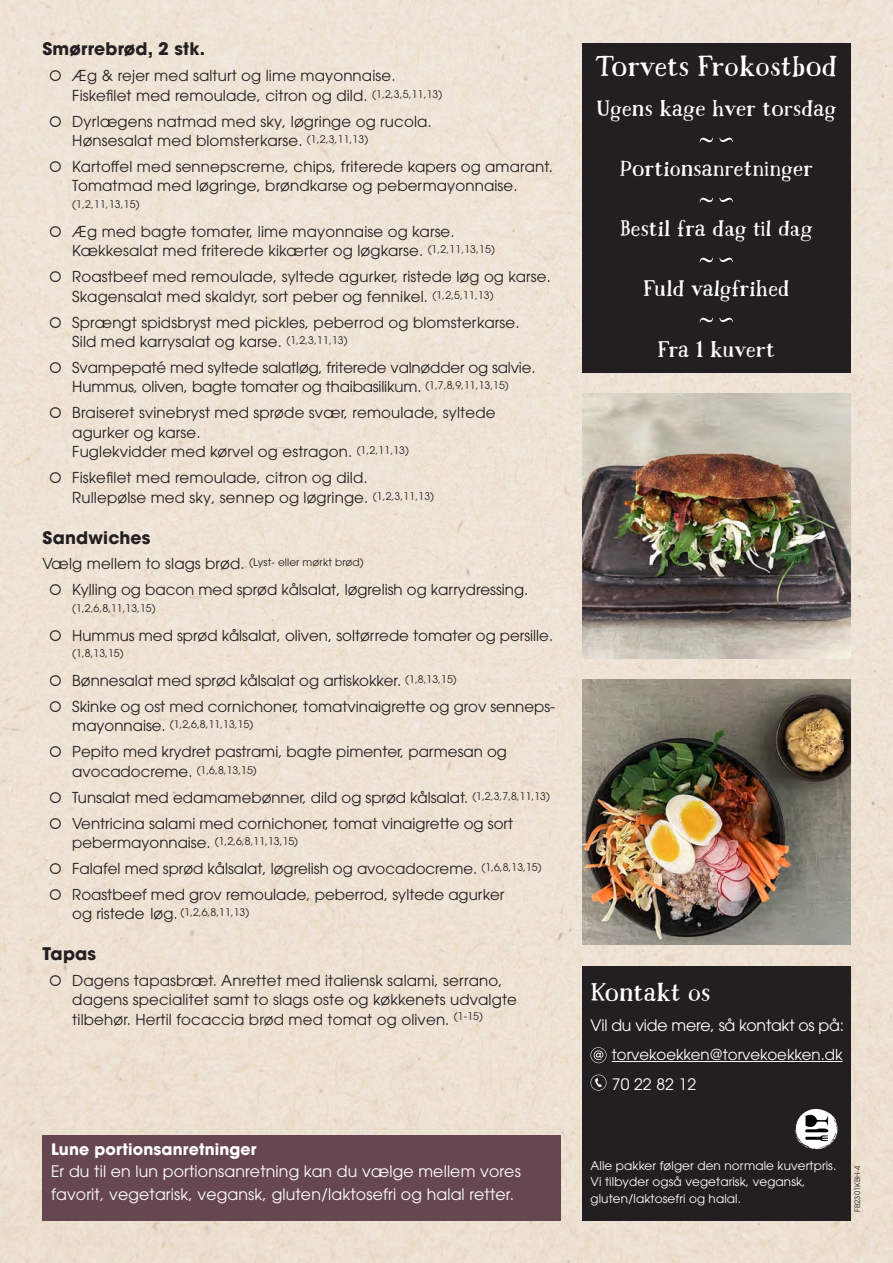
<style>
.page{position:relative;width:893px;height:1263px;background:#fff}
.page>*{position:absolute;margin:0;border:0;box-sizing:border-box;transform-origin:0 0}
.t1{font:27px "Mrs Ant";letter-spacing:.01em;color:#fff}
.t2{font:24px "Mrs Ant";letter-spacing:.01em;color:#fff}
.t3{font:21px "Mrs Ant";letter-spacing:.01em;color:#fff}
.t4{font:700 17.25px "ITC Avant Garde Pro";letter-spacing:.01em;color:#231f20}
.t5{font:15.75px/22.5px "ITC Avant Garde Pro";letter-spacing:.01em;color:#fff}
.t6{font:15.75px "ITC Avant Garde Std";letter-spacing:-.015em;color:#fff}
.t7{font:700 15.75px "ITC Avant Garde Pro";letter-spacing:.01em;color:#fff}
.t8{font:15px/19.5px "ITC Avant Garde Pro";letter-spacing:.01em;color:#231f20}
.t9{font:15px/26px "ITC Avant Garde Std";color:#231f20}
.t10{font:15px/19.5px "ITC Avant Garde Pro";letter-spacing:-.01em;color:#231f20}
.t11{font:15px "ITC Avant Garde Std";color:#fff}
.t12{font:12px/16.5px "ITC Avant Garde Std";letter-spacing:.01em;color:#fff}
.t13{font:10.5px "ITC Avant Garde Std";color:#231f20}
.t14{font:10.5px "ITC Avant Garde Pro";color:#231f20}
.t15{font:7.5px "ITC Avant Garde Pro";letter-spacing:.01em;color:#231f20}
.s1{font-size:15px}
</style>
<div class="page">
<img style="left:0;top:0;width:893px;height:1263px">
<div style="left:582px;top:43px;width:268px;height:330px;background:#231f20"></div>
<svg style="left:700px;top:138px;width:13px;height:4px"></svg>
<svg style="left:719px;top:138px;width:14px;height:4px"></svg>
<svg style="left:700px;top:198px;width:13px;height:4px"></svg>
<svg style="left:719px;top:198px;width:14px;height:4px"></svg>
<svg style="left:700px;top:258px;width:13px;height:4px"></svg>
<svg style="left:719px;top:258px;width:14px;height:4px"></svg>
<svg style="left:700px;top:318px;width:13px;height:4px"></svg>
<svg style="left:719px;top:318px;width:14px;height:4px"></svg>
<div style="left:43px;top:1134px;width:518px;height:86px;background:#67474f"></div>
<div style="left:582px;top:966px;width:268px;height:254px;background:#231f20"></div>
<hr style="left:612px;top:1061px;width:231px;height:1px;background:#fff">
<svg style="left:590px;top:1047px;width:16px;height:16px"></svg>
<svg style="left:590px;top:1074px;width:16px;height:16px"></svg>
<svg style="left:795px;top:1109px;width:43px;height:41px"></svg>
<img style="left:582px;top:679px;width:268px;height:266px">
<img style="left:582px;top:393px;width:268px;height:265px">
<svg style="left:50px;top:70px;width:11px;height:11px"></svg>
<svg style="left:50px;top:116px;width:11px;height:11px"></svg>
<svg style="left:50px;top:161px;width:11px;height:11px"></svg>
<svg style="left:50px;top:226px;width:11px;height:11px"></svg>
<svg style="left:50px;top:271px;width:11px;height:11px"></svg>
<svg style="left:50px;top:317px;width:11px;height:11px"></svg>
<svg style="left:50px;top:362px;width:11px;height:11px"></svg>
<svg style="left:50px;top:407px;width:11px;height:11px"></svg>
<svg style="left:50px;top:472px;width:11px;height:11px"></svg>
<svg style="left:50px;top:584px;width:11px;height:11px"></svg>
<svg style="left:50px;top:630px;width:11px;height:11px"></svg>
<svg style="left:50px;top:675px;width:11px;height:11px"></svg>
<svg style="left:50px;top:701px;width:11px;height:11px"></svg>
<svg style="left:50px;top:746px;width:11px;height:11px"></svg>
<svg style="left:50px;top:792px;width:11px;height:11px"></svg>
<svg style="left:50px;top:817px;width:11px;height:11px"></svg>
<svg style="left:50px;top:863px;width:11px;height:11px"></svg>
<svg style="left:50px;top:889px;width:11px;height:11px"></svg>
<svg style="left:50px;top:975px;width:11px;height:11px"></svg>
<p class="t4" style="left:43px;top:37px;width:164px">Smørrebrød, 2 stk.</p>
<p class="t8" style="left:72px;top:66px;width:372px">Æg &amp; rejer med salturt og lime mayonnaise.<br>Fiskefilet med remoulade, citron og dild. <sup>(1,2,3,5,11,13)</sup></p>
<p class="t8" style="left:72px;top:111px;width:361px">Dyrlægens natmad med sky, løgringe og rucola.<br>Hønsesalat med blomsterkarse. <sup>(1,2,3,11,13)</sup></p>
<p class="t8" style="left:72px;top:156px;width:482px">Kartoffel med sennepscreme, chips, friterede kapers og amarant.<br>Tomatmad med løgringe, brøndkarse og pebermayonnaise.</p>
<p class="t14" style="left:72px;top:198px;width:69px">(1,2,11,13,15)</p>
<p class="t8" style="left:72px;top:221px;width:424px">Æg med bagte tomater, lime mayonnaise og karse.<br>Kækkesalat med friterede kikærter og løgkarse. <sup>(1,2,11,13,15)</sup></p>
<p class="t8" style="left:72px;top:267px;width:480px">Roastbeef med remoulade, syltede agurker, ristede løg og karse.<br>Skagensalat med skaldyr, sort peber og fennikel. <sup>(1,2,5,11,13)</sup></p>
<p class="t8" style="left:72px;top:312px;width:449px">Sprængt spidsbryst med pickles, peberrod og blomsterkarse.<br>Sild med karrysalat og karse. <sup>(1,2,3,11,13)</sup></p>
<p class="t10" style="left:72px;top:358px;width:465px">Svampepaté med syltede salatløg, friterede valnødder og salvie.<br>Hummus, oliven, bagte tomater og thaibasilikum. <sup>(1,7,8,9,11,13,15)</sup></p>
<p class="t8" style="left:72px;top:403px;width:425px">Braiseret svinebryst med sprøde svær, remoulade, syltede agurker og karse.<br>Fuglekvidder med kørvel og estragon. <sup>(1,2,11,13)</sup></p>
<p class="t8" style="left:72px;top:468px;width:363px">Fiskefilet med remoulade, citron og dild.<br>Rullepølse med sky, sennep og løgringe. <sup>(1,2,3,11,13)</sup></p>
<p class="t4" style="left:43px;top:526px;width:110px">Sandwiches</p>
<p class="t8" style="left:43px;top:554px;width:323px">Vælg mellem to slags brød. <sup>(Lyst-</sup> <sup>eller</sup> <sup>mørkt</sup> <sup>brød)</sup></p>
<p class="t9" style="left:72px;top:577px;width:458px">Kylling og bacon med sprød kålsalat, løgrelish og karrydressing.</p>
<p class="t13" style="left:72px;top:601px;width:85px">(1,2,6,8,11,13,15)</p>
<p class="t9" style="left:72px;top:622px;width:482px">Hummus med sprød kålsalat, oliven, soltørrede tomater og persille.</p>
<p class="t13" style="left:72px;top:647px;width:53px">(1,8,13,15)</p>
<p class="t9" style="left:72px;top:667px;width:484px">Bønnesalat med sprød kålsalat og artiskokker. <sup>(1,8,13,15)<br></sup>Skinke og ost med cornichoner, tomatvinaigrette og grov senneps-</p>
<p class="t13" style="left:72px;top:718px;width:182px"><span class="s1">mayonnaise.</span> (1,2,6,8,11,13,15)</p>
<p class="t9" style="left:72px;top:742px;width:436px;line-height:19.5px">Pepito med krydret pastrami, bagte pimenter, parmesan og avocadocreme. <sup>(1,6,8,13,15)</sup></p>
<p class="t9" style="left:72px;top:784px;width:479px">Tunsalat med edamamebønner, dild og sprød kålsalat. <sup>(1,2,3,7,8,11,13)<br></sup>Ventricina salami med cornichoner, tomat vinaigrette og sort</p>
<p class="t13" style="left:72px;top:835px;width:227px"><span class="s1">pebermayonnaise.</span> (1,2,6,8,11,13,15)</p>
<p class="t9" style="left:72px;top:855px;width:471px">Falafel med sprød kålsalat, løgrelish og avocadocreme. <sup>(1,6,8,13,15)<br></sup>Roastbeef med grov remoulade, peberrod, syltede agurker</p>
<p class="t13" style="left:72px;top:906px;width:179px"><span class="s1">og ristede løg.</span> (1,2,6,8,11,13)</p>
<p class="t4" style="left:43px;top:942px;width:55px">Tapas</p>
<p class="t8" style="left:72px;top:970px;width:446px">Dagens tapasbræt. Anrettet med italiensk salami, serrano, dagens specialitet samt to slags oste og køkkenets udvalgte tilbehør. Hertil focaccia brød med tomat og oliven. <sup>(1-15)</sup></p>
<p class="t7" style="left:51px;top:1138px;width:207px">Lune portionsanretninger</p>
<p class="t5" style="left:51px;top:1160px;width:471px">Er du til en lun portionsanretning kan du vælge mellem vores favorit, vegetarisk, vegansk, gluten/laktosefri og halal retter.</p>
<h1 class="t1" style="left:595px;top:47px;width:244px">Torvets Frokostbod</h1>
<h3 class="t3" style="left:596px;top:94px;width:241px">Ugens kage hver torsdag</h3>
<h3 class="t3" style="left:620px;top:154px;width:195px">Portionsanretninger</h3>
<h3 class="t3" style="left:620px;top:214px;width:194px">Bestil fra dag til dag</h3>
<h3 class="t3" style="left:643px;top:274px;width:148px">Fuld valgfrihed</h3>
<h3 class="t3" style="left:658px;top:334px;width:119px">Fra 1 kuvert</h3>
<h2 class="t2" style="left:590px;top:976px;width:121px">Kontakt os</h2>
<p class="t6" style="left:590px;top:1015px;width:255px">Vil du vide mere, så kontakt os på:</p>
<p class="t11" style="left:612px;top:1045px;width:232px">torvekoekken@torvekoekken.dk</p>
<p class="t6" style="left:612px;top:1074px;width:86px">70 22 82 12</p>
<p class="t12" style="left:590px;top:1157px;width:247px">Alle pakker følger den normale kuvertpris.<br>Vi tilbyder også vegetarisk, vegansk, gluten/laktosefri og halal.</p>
<p class="t15" style="left:853px;top:1212px;width:47px;rotate:-90deg">FB2301KBH-4</p>
</div>
